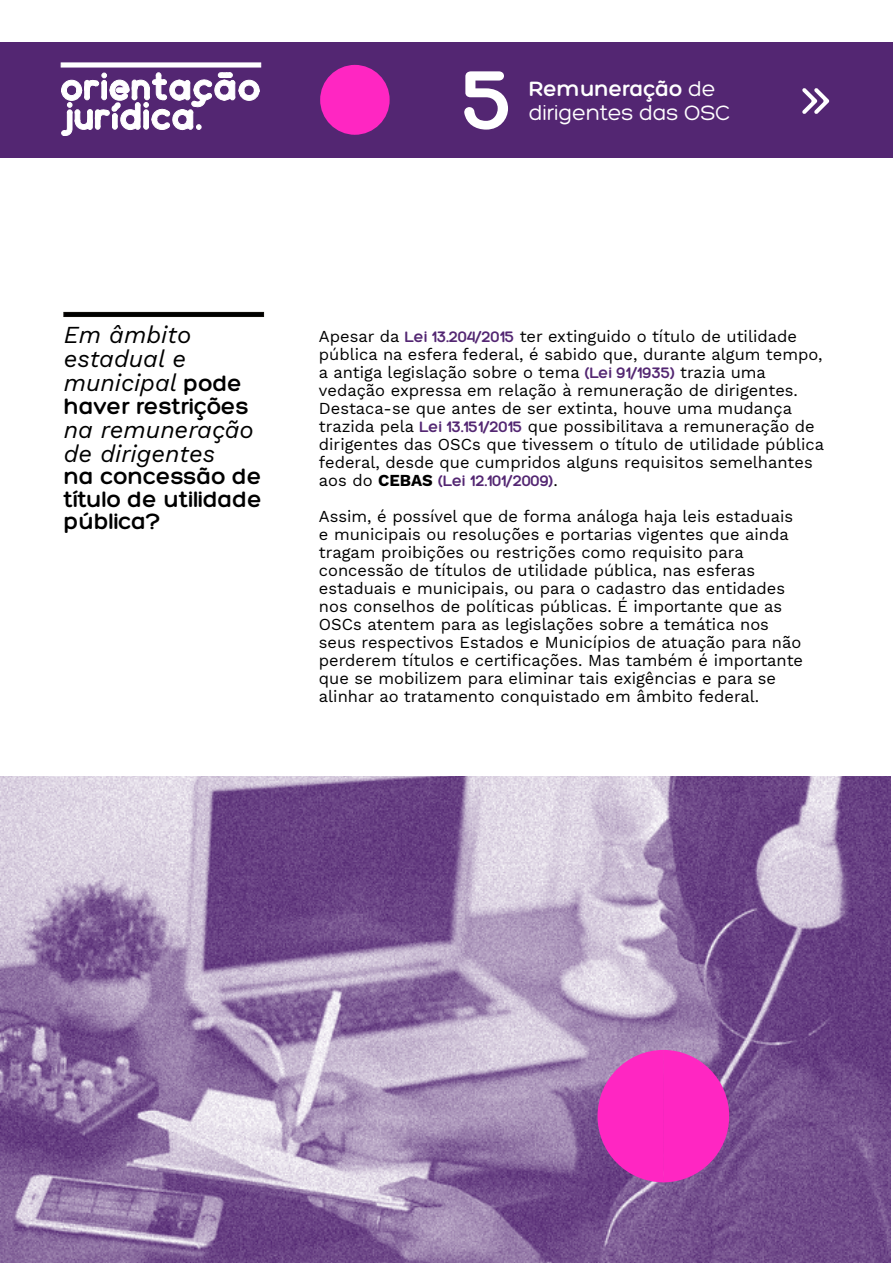
<style>
.page{position:relative;width:893px;height:1263px;background:#fff}
.page>*{position:absolute;margin:0;border:0;box-sizing:border-box;transform-origin:0 0}
.t1{font:italic 24px/24px "Work Sans";color:#000}
.t2{font:700 24px/22.5px "Hero";color:#000;text-align:justify}
.t3{font:22.5px/24px "Hero";letter-spacing:-.01em;color:#fff}
.t4{font:16.5px/18px "Work Sans";color:#000}
.t5{font:700 16.5px "Hero";color:#532672}
.s1{font-weight:700}
.s2{font-family:"Hero";font-weight:700;font-style:normal}
.s3{font-family:"Hero";font-weight:700;color:#532672}
.s4{font-family:"Work Sans";font-weight:400;color:#000}
</style>
<div class="page">
<div style="left:0;top:43px;width:893px;height:115px;background:#532672"></div>
<svg style="left:320px;top:65px;width:70px;height:70px"></svg>
<hr style="left:61px;top:63px;width:200px;height:4px;background:#fff">
<svg style="left:61px;top:73px;width:198px;height:63px"></svg>
<svg style="left:802px;top:88px;width:27px;height:26px"></svg>
<svg style="left:464px;top:71px;width:44px;height:59px"></svg>
<hr style="left:64px;top:312px;width:200px;height:4px;background:#000">
<div style="left:64px;top:312px;width:200px;height:5px;border:1px solid #12100b"></div>
<img style="left:0;top:777px;width:891px;height:486px">
<svg style="left:597px;top:1050px;width:132px;height:132px;background:#e333b9"></svg>
<h2 class="t3" style="left:529px;top:77px;width:203px"><span class="s1">Remuneração</span> de dirigentes das OSC</h2>
<h1 class="t1" style="left:64px;top:321px;width:180px">Em âmbito estadual e municipal <span class="s2">pode</span></h1>
<h1 class="t2" style="left:64px;top:396px;width:187px">haver restrições</h1>
<h1 class="t1" style="left:64px;top:416px;width:192px">na remuneração de dirigentes</h1>
<h1 class="t2" style="left:64px;top:466px;width:200px">na concessão de título de utilidade pública?</h1>
<p class="t4" style="left:319px;top:327px;width:507px">Apesar da <span class="s3">Lei 13.204/2015</span> ter extinguido o título de utilidade pública na esfera federal, é sabido que, durante algum tempo, a antiga legislação sobre o tema <span class="s3">(Lei 91/1935)</span> trazia uma vedação expressa em relação à remuneração de dirigentes.<br>Destaca-se que antes de ser extinta, houve uma mudança trazida pela <span class="s3">Lei 13.151/2015</span> que possibilitava a remuneração de dirigentes das OSCs que tivessem o título de utilidade pública federal, desde que cumpridos alguns requisitos semelhantes</p>
<p class="t5" style="left:319px;top:472px;width:240px"><span class="s4">aos do CEBAS</span> (Lei 12.101/2009)<span class="s4">.</span></p>
<p class="t4" style="left:319px;top:507px;width:486px">Assim, é possível que de forma análoga haja leis estaduais e municipais ou resoluções e portarias vigentes que ainda tragam proibições ou restrições como requisito para concessão de títulos de utilidade pública, nas esferas estaduais e municipais, ou para o cadastro das entidades nos conselhos de políticas públicas. É importante que as OSCs atentem para as legislações sobre a temática nos seus respectivos Estados e Municípios de atuação para não perderem títulos e certificações. Mas também é importante que se mobilizem para eliminar tais exigências e para se alinhar ao tratamento conquistado em âmbito federal.</p>
</div>
